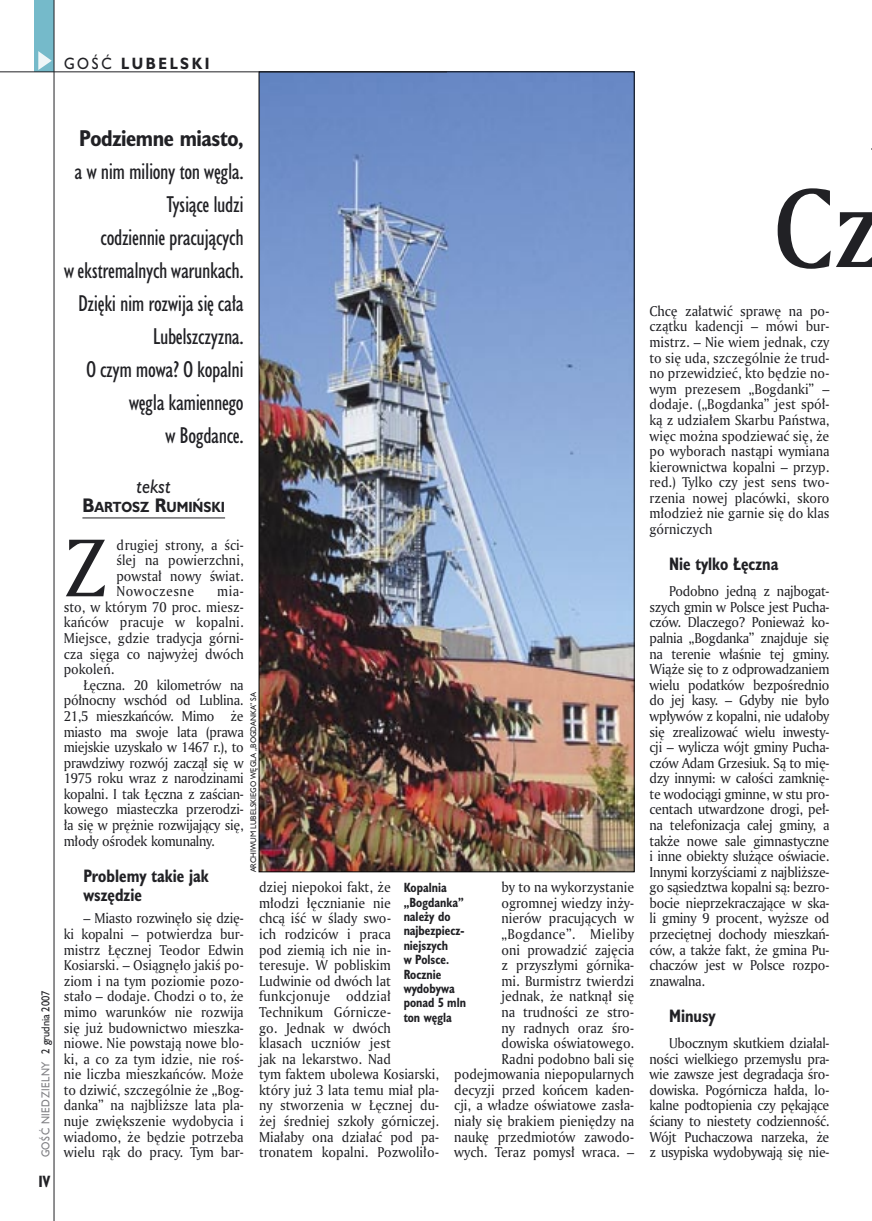
<style>
.page{position:relative;width:872px;height:1221px;background:#fff}
.page>*{position:absolute;margin:0;border:0;box-sizing:border-box;transform-origin:0 0}
._05_tytyl_AmMd_72_pt{font:108px "Amerigo Md PL";color:#212125;scale:.9 1}
._02_body_z_incjalem_4{font:79.05px "Amerigo PL";color:#212125;scale:.94 1}
._06-1_lead_prawy_HuCn_14_pt{font:21px/33px "Humanst 521 Cn PL";letter-spacing:-.02em;color:#212125;text-align:right}
._12_autor_HuBd{font:italic 18px "Humanst 521 PL";color:#212125;scale:.9 1}
._04_srodtytul_HuCB_11_pt{font:700 16.5px/19.8px "Humanst 521 Cn PL";color:#212125;scale:.94 1}
._15a_temat_lewo{font:700 15px "Humanst 521 PL";letter-spacing:.2em;color:#212125;scale:.9 1}
._16_pagina_lewa{font:700 15px "Humanst 521 Cn PL";color:#212125;scale:.94 1}
._02_body_z_incjalem_4-2{font:13.8px/15.6px "Amerigo PL";color:#212125;text-align:justify;scale:.94 1}
._12_autor_HuBd-2{font:700 13.5px "Humanst 521 PL";color:#212125;scale:.9 1}
._09_podpis_zdjecia_HuCnB{font:700 12.3px/14.4px "Humanst 521 Cn PL";color:#212125;scale:.94 1}
._18a_data_lewa_GOSC{font:10.5px "Humanst 521 PL";letter-spacing:.05em;color:#7f7f83;scale:.9 1}
._18_data_lewa{font:10.5px "Humanst 521 PL";color:#212125;scale:.9 1}
._09a_autor_zdjecia_Hu_5_pt{font:7.5px "Humanst 521 PL";color:#212125;scale:.94 1}
.s1{font-weight:400}
.s2{font-weight:700}
.s3{font-size:18px}
</style>
<div class="page">
<div style="left:35px;top:0;width:19px;height:72px;background:#75baca"></div>
<svg style="left:38px;top:51px;width:14px;height:19px"></svg>
<hr style="left:54px;top:0;width:1px;height:1220px;background:#212125">
<img style="left:261px;top:74px;width:371px;height:796px">
<hr style="left:82px;top:517px;width:143px;height:1px;background:#212125">
<hr style="left:0;top:72px;width:447px;height:1px;background:#212125">
<p class="_15a_temat_lewo" style="left:64px;top:53px;width:163px"><span class="s1">GOŚĆ</span> LUBELSKI</p>
<p class="_18_data_lewa" style="left:38px;top:1053px;width:71px;rotate:-90deg">2 grudnia 2007</p>
<p class="_18a_data_lewa_GOSC" style="left:38px;top:1157px;width:108px;rotate:-90deg">GOŚĆ NIEDZIELNY</p>
<p class="_16_pagina_lewa" style="left:38px;top:1170px;width:14px">IV</p>
<p class="_06-1_lead_prawy_HuCn_14_pt" style="left:64px;top:121px;width:181px"><span class="s2">Podziemne miasto,<br></span>a w nim miliony ton węgla.<br>Tysiące ludzi<br>codziennie pracujących<br>w ekstremalnych warunkach.<br>Dzięki nim rozwija się cała<br>Lubelszczyzna.<br>O czym mowa? O kopalni węgla kamiennego<br>w Bogdance.</p>
<p class="_12_autor_HuBd" style="left:137px;top:473px;width:40px">tekst</p>
<p class="_12_autor_HuBd-2" style="left:82px;top:498px;width:160px"><span class="s3">B</span>ARTOSZ <span class="s3">R</span>UMIŃSKI</p>
<p class="_02_body_z_incjalem_4" style="left:64px;top:515px;width:48px">Z</p>
<p class="_02_body_z_incjalem_4-2" style="left:116px;top:536px;width:137px">drugiej strony, a ści&shy;ślej na powierzchni, powstał nowy świat.<br>Nowoczesne</p>
<p class="_02_body_z_incjalem_4-2" style="left:64px;top:583px;width:193px;text-indent:153px">mia&shy;sto, w którym 70 proc. miesz&shy;kańców pracuje w kopalni.<br>Miejsce, gdzie tradycja górni&shy;cza sięga co najwyżej dwóch pokoleń.</p>
<p class="_02_body_z_incjalem_4-2" style="left:64px;top:676px;width:193px;text-indent:20px">Łęczna. 20 kilometrów na północny wschód od Lublina.<br>21,5 mieszkańców. Mimo że miasto ma swoje lata (prawa miejskie uzyskało w 1467 r.), to prawdziwy rozwój zaczął się w 1975 roku wraz z narodzinami kopalni. I tak Łęczna z zaścian&shy;kowego miasteczka przerodzi&shy;ła się w prężnie rozwijający się, młody ośrodek komunalny.</p>
<p class="_04_srodtytul_HuCB_11_pt" style="left:83px;top:865px;width:135px">Problemy takie jak wszędzie</p>
<p class="_02_body_z_incjalem_4-2" style="left:64px;top:910px;width:193px;text-indent:20px">– Miasto rozwinęło się dzię&shy;ki kopalni – potwierdza bur&shy;mistrz Łęcznej Teodor Edwin Kosiarski. – Osiągnęło jakiś po&shy;ziom i na tym poziomie pozo&shy;stało – dodaje. Chodzi o to, że mimo warunków nie rozwija się już budownictwo mieszka&shy;niowe. Nie powstają nowe blo&shy;ki, a co za tym idzie, nie roś&shy;nie liczba mieszkańców. Może to dziwić, szczególnie że „Bog&shy;danka” na najbliższe lata pla&shy;nuje zwiększenie wydobycia i wiadomo, że będzie potrzeba wielu rąk do pracy. Tym bar-</p>
<p class="_09a_autor_zdjecia_Hu_5_pt" style="left:248px;top:872px;width:193px;rotate:-90deg">ARCHIWUM LUBELSKIEGO WĘGLA „BOGDANKA” SA</p>
<p class="_02_body_z_incjalem_4-2" style="left:259px;top:879px;width:193px;text-align:left">dziej niepokoi fakt, że<br>młodzi łęcznianie nie<br>chcą iść w ślady swo-<br>ich rodziców i praca<br>pod ziemią ich nie in&shy;teresuje. W pobliskim<br>Ludwinie od dwóch lat funkcjonuje oddział<br>Technikum Górnicze-<br>go. Jednak w dwóch<br>klasach uczniów jest<br>jak na lekarstwo. Nad<br>tym faktem ubolewa Kosiarski, który już 3 lata temu miał pla&shy;ny stworzenia w Łęcznej du&shy;żej średniej szkoły górniczej.<br>Miałaby ona działać pod pa&shy;tronatem kopalni. Pozwoliło-</p>
<p class="_02_body_z_incjalem_4-2" style="left:454px;top:879px;width:193px;text-align:right">by to na wykorzystanie ogromnej wiedzy inży-<br>nierów pracujących w „Bogdance”. Mieliby<br>oni prowadzić zajęcia<br>z przyszłymi górnika-<br>mi. Burmistrz twierdzi<br>jednak, że natknął się<br>na trudności ze stro-<br>ny radnych oraz śro&shy;dowiska oświatowego.<br>Radni podobno bali się podejmowania niepopularnych decyzji przed końcem kaden&shy;cji, a władze oświatowe zasła&shy;niały się brakiem pieniędzy na naukę przedmiotów zawodo&shy;wych. Teraz pomysł wraca. –</p>
<p class="_09_podpis_zdjecia_HuCnB" style="left:404px;top:880px;width:68px">Kopalnia „Bogdanka” należy do najbezpiecz&shy;niejszych<br>w Polsce.<br>Rocznie wydobywa ponad 5 mln ton węgla</p>
<p class="_05_tytyl_AmMd_72_pt" style="left:773px;top:156px;width:122px">Cz</p>
<p class="_02_body_z_incjalem_4-2" style="left:649px;top:303px;width:193px">Chcę załatwić sprawę na po&shy;czątku kadencji – mówi bur&shy;mistrz. – Nie wiem jednak, czy to się uda, szczególnie że trud&shy;no przewidzieć, kto będzie no&shy;wym prezesem „Bogdanki” – dodaje. („Bogdanka” jest spół&shy;ką z udziałem Skarbu Państwa, więc można spodziewać się, że po wyborach nastąpi wymiana kierownictwa kopalni – przyp. red.) Tylko czy jest sens two&shy;rzenia nowej placówki, skoro młodzież nie garnie się do klas górniczych</p>
<p class="_04_srodtytul_HuCB_11_pt" style="left:669px;top:553px;width:118px">Nie tylko Łęczna</p>
<p class="_02_body_z_incjalem_4-2" style="left:649px;top:583px;width:193px;text-indent:20px">Podobno jedną z najbogat&shy;szych gmin w Polsce jest Pucha&shy;czów. Dlaczego? Ponieważ ko&shy;palnia „Bogdanka” znajduje się na terenie właśnie tej gminy.<br>Wiąże się to z odprowadzaniem wielu podatków bezpośrednio do jej kasy. – Gdyby nie było wpływów z kopalni, nie udałoby się zrealizować wielu inwesty&shy;cji – wylicza wójt gminy Pucha&shy;czów Adam Grzesiuk. Są to mię&shy;dzy innymi: w całości zamknię&shy;te wodociągi gminne, w stu pro&shy;centach utwardzone drogi, peł&shy;na telefonizacja całej gminy, a także nowe sale gimnastyczne i inne obiekty służące oświacie.<br>Innymi korzyściami z najbliższe&shy;go sąsiedztwa kopalni są: bezro&shy;bocie nieprzekraczające w ska&shy;li gminy 9 procent, wyższe od przeciętnej dochody mieszkań&shy;ców, a także fakt, że gmina Pu&shy;chaczów jest w Polsce rozpo&shy;znawalna.</p>
<p class="_04_srodtytul_HuCB_11_pt" style="left:669px;top:1005px;width:51px">Minusy</p>
<p class="_02_body_z_incjalem_4-2" style="left:649px;top:1034px;width:193px;text-indent:20px">Ubocznym skutkiem działal&shy;ności wielkiego przemysłu pra&shy;wie zawsze jest degradacja śro&shy;dowiska. Pogórnicza hałda, lo&shy;kalne podtopienia czy pękające ściany to niestety codzienność.<br>Wójt Puchaczowa narzeka, że z usypiska wydobywają się nie-</p>
</div>
